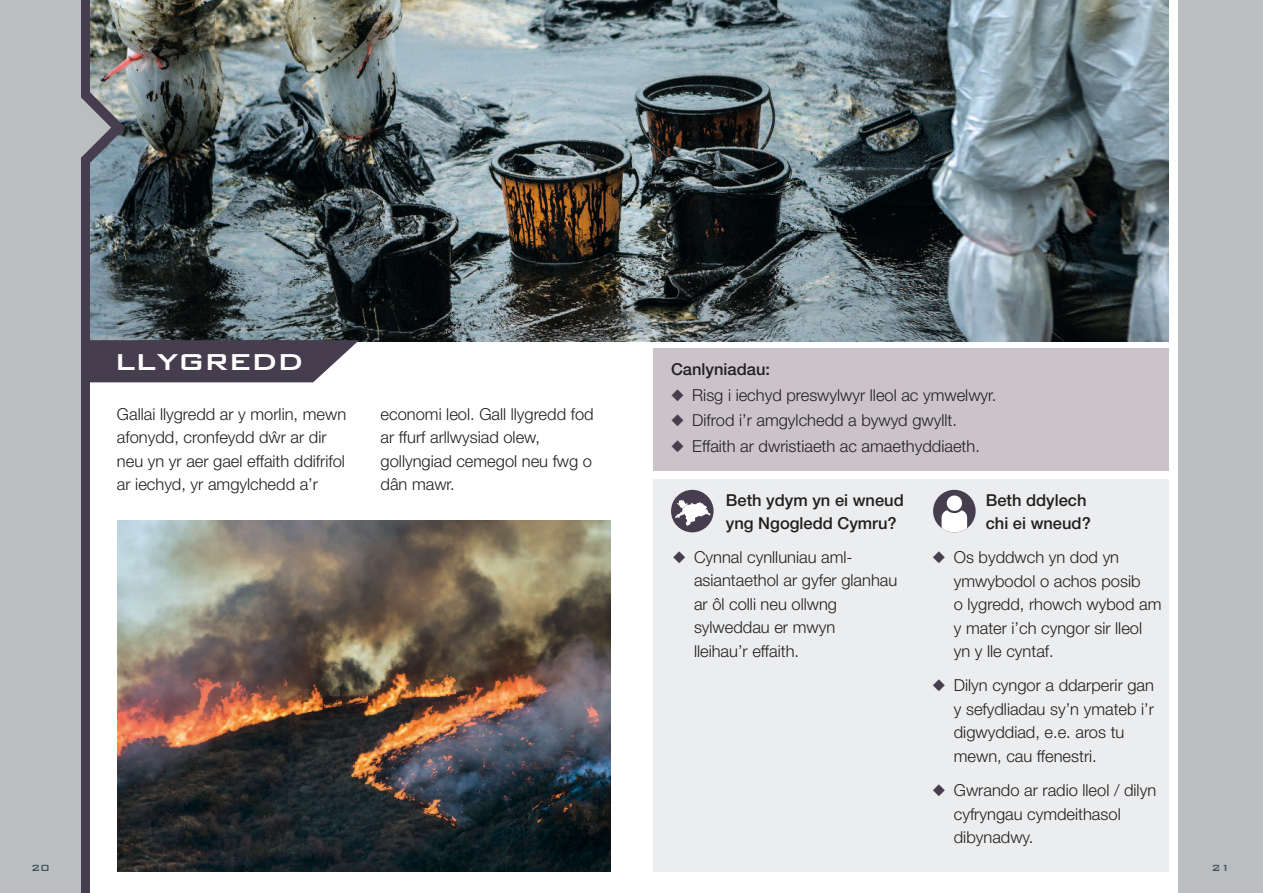
<style>
.page{position:relative;width:1263px;height:893px;background:#fff}
.page>*{position:absolute;margin:0;border:0;box-sizing:border-box;transform-origin:0 0}
.t1{font:500 37.5px "Bank Gothic";color:#fff}
.t2{font:300 16.5px/23.5px "Helvetica Neue";color:#231f20}
.t3{font:500 16.5px/23.1px "Helvetica Neue";color:#231f20}
.t4{font:500 12px "Bank Gothic";color:#3d4f59}
.s1{color:#463d4f}
</style>
<div class="page">
<div style="left:653px;top:348px;width:525px;height:123px;background:#cac4ca"></div>
<div style="left:653px;top:479px;width:532px;height:393px;background:#ebedee"></div>
<img style="left:90px;top:0;width:1079px;height:341px">
<svg style="left:90px;top:340px;width:269px;height:42px;background:#554d5d"></svg>
<div style="left:1169px;top:0;width:9px;height:893px;background:#fff"></div>
<div style="left:0;top:0;width:85px;height:893px;background:#babec1"></div>
<div style="left:82px;top:0;width:8px;height:893px;background:#463d4f"></div>
<svg style="left:81px;top:91px;width:44px;height:73px;background:#858a93"></svg>
<div style="left:671px;top:490px;width:42px;height:42px;background:#463d4f;border-radius:50%"></div>
<svg style="left:675px;top:500px;width:35px;height:26px"></svg>
<div style="left:933px;top:490px;width:43px;height:42px;background:#463d4f;border-radius:50%"></div>
<svg style="left:941px;top:495px;width:26px;height:37px"></svg>
<div style="left:1177px;top:0;width:86px;height:893px;background:#babec1"></div>
<img style="left:118px;top:521px;width:492px;height:351px">
<h1 class="t1" style="left:115px;top:332px;width:190px">llygredd</h1>
<p class="t2" style="left:117px;top:401px;width:231px">Gallai llygredd ar y morlin, mewn afonydd, cronfeydd dŵr ar dir neu yn yr aer gael effaith ddifrifol ar iechyd, yr amgylchedd a’r</p>
<p class="t2" style="left:381px;top:401px;width:215px">economi leol. Gall llygredd fod ar ffurf arllwysiad olew, gollyngiad cemegol neu fwg o dân mawr.</p>
<p class="t4" style="left:31px;top:859px;width:20px">20</p>
<p class="t3" style="left:671px;top:357px;width:101px">Canlyniadau:</p>
<p class="t2" style="left:671px;top:382px;width:327px"><span class="s1">◆</span> Risg i iechyd preswylwyr lleol ac ymwelwyr.</p>
<p class="t2" style="left:671px;top:408px;width:287px"><span class="s1">◆</span> Difrod i’r amgylchedd a bywyd gwyllt.</p>
<p class="t2" style="left:671px;top:434px;width:310px"><span class="s1">◆</span> Effaith ar dwristiaeth ac amaethyddiaeth.</p>
<p class="t3" style="left:726px;top:487px;width:179px">Beth ydym yn ei wneud yng Ngogledd Cymru?</p>
<p class="t2" style="left:694px;top:544px;width:205px;text-indent:-21px"><span class="s1">◆</span> Cynnal cynlluniau aml&shy;asiantaethol ar gyfer glanhau ar ôl colli neu ollwng sylweddau er mwyn<br>lleihau’r effaith.</p>
<p class="t3" style="left:986px;top:487px;width:107px">Beth ddylech chi ei wneud?</p>
<p class="t2" style="left:954px;top:544px;width:209px;text-indent:-21px"><span class="s1">◆</span> Os byddwch yn dod yn ymwybodol o achos posib<br>o lygredd, rhowch wybod am y mater i’ch cyngor sir lleol yn y lle cyntaf.</p>
<p class="t2" style="left:954px;top:672px;width:202px;text-indent:-21px"><span class="s1">◆</span> Dilyn cyngor a ddarperir gan y sefydliadau sy’n ymateb i’r digwyddiad, e.e. aros tu mewn, cau ffenestri.</p>
<p class="t2" style="left:954px;top:777px;width:204px;text-indent:-21px"><span class="s1">◆</span> Gwrando ar radio lleol / dilyn cyfryngau cymdeithasol dibynadwy.</p>
<p class="t4" style="left:1211px;top:859px;width:20px">21</p>
</div>
